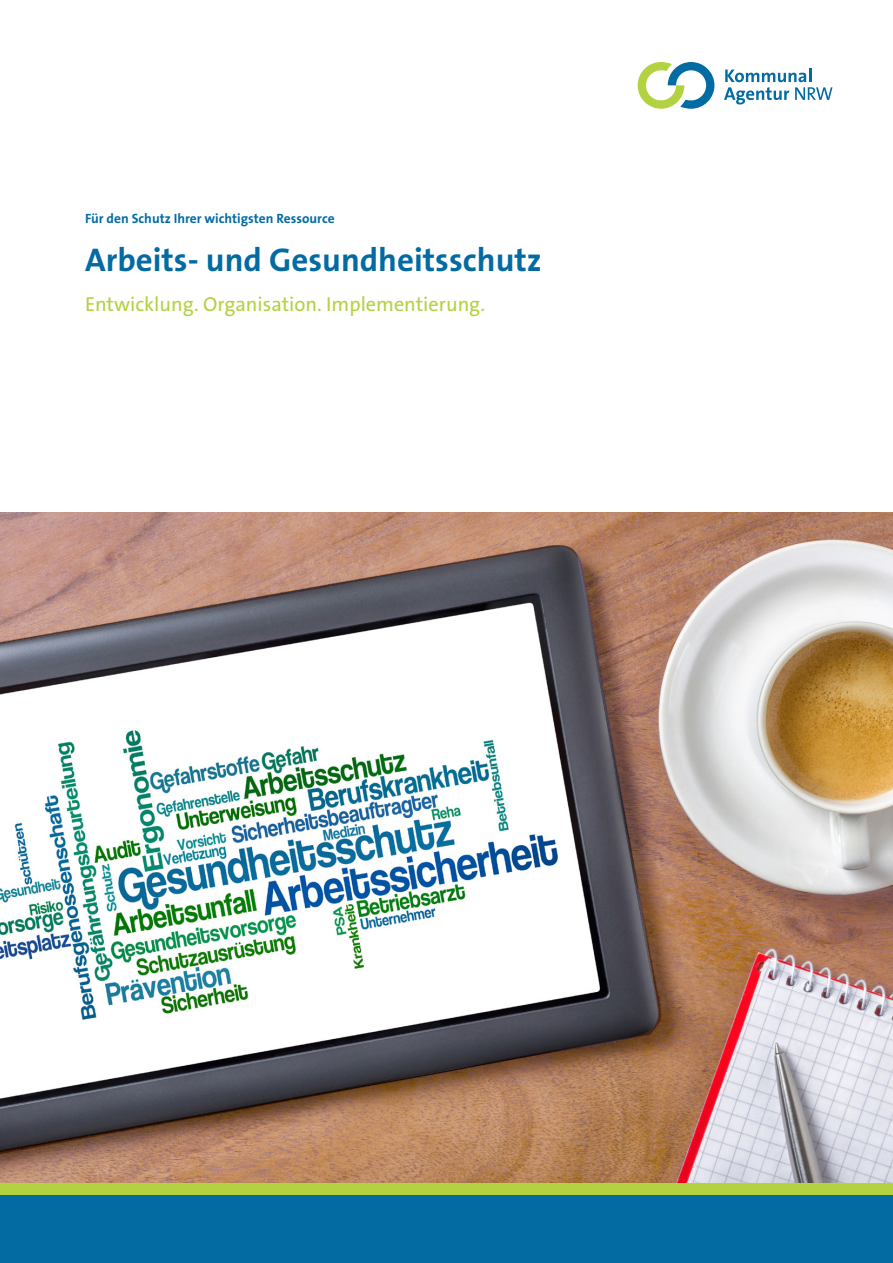
<style>
.page{position:relative;width:893px;height:1263px;background:#fff}
.page>*{position:absolute;margin:0;border:0;box-sizing:border-box;transform-origin:0 0}
.t1{font:700 33px "The Sans B7";color:#036ba2}
.t2{font:20.25px "The Sans B5 Plain";color:#b2d23f}
.t3{font:700 13.5px "The Sans B7";color:#036ba2}
</style>
<div class="page">
<svg style="left:724px;top:69px;width:108px;height:36px"></svg>
<svg style="left:638px;top:62px;width:76px;height:47px"></svg>
<img style="left:0;top:512px;width:893px;height:671px">
<div style="left:0;top:1194px;width:893px;height:69px;background:#036ba2"></div>
<div style="left:0;top:1183px;width:893px;height:12px;background:#b2d23f"></div>
<p class="t3" style="left:85px;top:210px;width:251px">Für den Schutz Ihrer wichtigsten Ressource</p>
<h1 class="t1" style="left:85px;top:238px;width:458px">Arbeits- und Gesundheitsschutz</h1>
<p class="t2" style="left:85px;top:291px;width:402px">Entwicklung. Organisation. Implementierung.</p>
</div>
